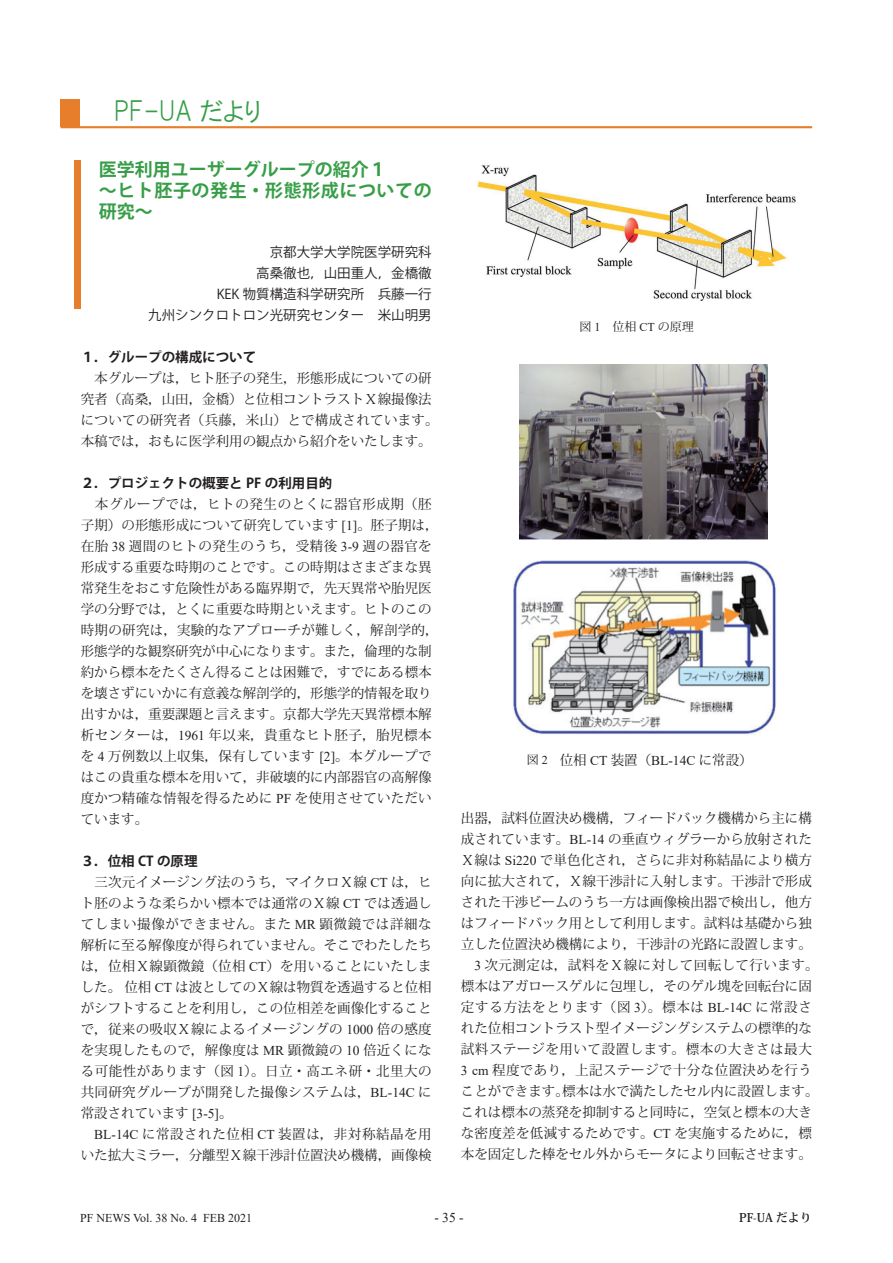
<style>
.page{position:relative;width:893px;height:1263px;background:#fff}
.page>*{position:absolute;margin:0;border:0;box-sizing:border-box;transform-origin:0 0}
.t1{font:27px "HGP Gothic M";color:#379e47}
.t2{font:700 18px/21px "Koz Go Pro";color:#379e47}
.t3{font:13.5px/21px "Koz Min Pro";color:#231f20}
.t4{font:13.5px/21px "Koz Go Pro";color:#231f20;text-align:right}
.t5{font:13.5px "Koz Min Pro";letter-spacing:.035em;color:#231f20}
.t6{font:700 13.5px "Koz Go Pro";color:#231f20}
.t7{font:13.5px "Koz Min Pro";letter-spacing:.06em;color:#231f20}
.t8{font:13.5px "Koz Min Pro";letter-spacing:.025em;color:#231f20}
.t9{font:13.5px "Koz Min Pro";letter-spacing:.045em;color:#231f20}
.t10{font:13.5px "Times New Roman";color:#231f20}
.t11{font:12px "Times New Roman";color:#231f20}
.t12{font:12px "Koz Min Pro";color:#231f20}
.t13{font:700 12px "Koz Min Pro";color:#231f20}
.s1{font-family:"HGS Soei Kakugothic UB";color:#231f20}
.s2{font-family:"Times New Roman"}
.s3{font-size:12px}
.s4{font-family:"Times New Roman";font-size:12px}
</style>
<div class="page">
<div style="left:61px;top:99px;width:19px;height:28px;background:#e77e2c"></div>
<hr style="left:61px;top:126px;width:751px;height:2px;background:#e77e2c">
<div style="left:74px;top:161px;width:7px;height:148px;background:#e77e2c"></div>
<svg style="left:477px;top:165px;width:319px;height:136px"></svg>
<img style="left:512px;top:561px;width:265px;height:174px">
<div style="left:516px;top:360px;width:258px;height:183px;background:linear-gradient(to right,#fff,#fff)"></div>
<img style="left:520px;top:364px;width:248px;height:175px">
<img style="left:771px;top:364px;width:3px;height:175px">
<h1 class="t1" style="left:61px;top:98px;width:201px"><span class="s1">　　</span>PF-UA だより</h1>
<h2 class="t2" style="left:81px;top:160px;width:352px;text-indent:18px">医学利用ユーザーグループの紹介１<br>　～ヒト胚子の発生・形態形成についての　研究～</h2>
<p class="t4" style="left:148px;top:241px;width:285px">京都大学大学院医学研究科<br>高桑徹也，山田重人，金橋徹<br>KEK 物質構造科学研究所　兵藤一行<br>九州シンクロトロン光研究センター　米山明男</p>
<p class="t6" style="left:81px;top:348px;width:177px">１．グループの構成について</p>
<p class="t3" style="left:81px;top:367px;width:359px">　本グループは，ヒト胚子の発生，形態形成についての研究者（高桑，山田，金橋）と位相コントラストＸ線撮像法についての研究者（兵藤，米山）とで構成されています。本稿では，おもに医学利用の観点から紹介をいたします。</p>
<p class="t6" style="left:81px;top:474px;width:253px">２．プロジェクトの概要と PF の利用目的</p>
<p class="t3" style="left:81px;top:493px;width:359px">　本グループでは，ヒトの発生のとくに器官形成期（胚子期）の形態形成について研究しています <span class="s2">[1]</span>。胚子期は，在胎 <span class="s2">38</span> 週間のヒトの発生のうち，受精後 <span class="s2">3-9</span> 週の器官を形成する重要な時期のことです。この時期はさまざまな異常発生をおこす危険性がある臨界期で，先天異常や胎児医学の分野では，とくに重要な時期といえます。ヒトのこの時期の研究は，実験的なアプローチが難しく，解剖学的，形態学的な観察研究が中心になります。また，倫理的な制約から標本をたくさん得ることは困難で，すでにある標本を壊さずにいかに有意義な解剖学的，形態学的情報を取り出すかは，重要課題と言えます。京都大学先天異常標本解析センターは，<span class="s2">1961</span> 年以来，貴重なヒト胚子，胎児標本を <span class="s2">4</span> 万例数以上収集，保有しています <span class="s2">[2]</span>。本グループではこの貴重な標本を用いて，非破壊的に内部器官の高解像度かつ精確な情報を得るために <span class="s2">PF</span> を使用させていただいています。</p>
<p class="t6" style="left:81px;top:852px;width:118px">３．位相 CT の原理</p>
<p class="t3" style="left:81px;top:871px;width:353px;text-align:justify">　三次元イメージング法のうち，マイクロＸ線 <span class="s2">CT</span> は，ヒト胚のような柔らかい標本では通常のＸ線 <span class="s2">CT</span> では透過してしまい撮像ができません。また <span class="s2">MR</span> 顕微鏡では詳細な解析に至る解像度が得られていません。そこでわたしたちは，位相Ｘ線顕微鏡（位相 <span class="s2">CT</span>）を用いることにいたしました。位相 <span class="s2">CT</span> は波としてのＸ線は物質を透過すると位相がシフトすることを利用し，この位相差を画像化することで，従来の吸収Ｘ線によるイメージングの <span class="s2">1000</span> 倍の感度を実現したもので，解像度は <span class="s2">MR</span> 顕微鏡の <span class="s2">10</span> 倍近くになる可能性があります（図 <span class="s2">1</span>）。日立・高エネ研・北里大の共同研究グループが開発した撮像システムは，<span class="s2">BL-14C</span> に常設されています <span class="s2">[3-5]</span>。</p>
<p class="t3" style="left:81px;top:1123px;width:352px;text-align:right"><span class="s2">BL-14C</span> に常設された位相 <span class="s2">CT</span> 装置は，非対称結晶を用いた拡大ミラー，分離型Ｘ線干渉計位置決め機構，画像検</p>
<p class="t12" style="left:579px;top:318px;width:116px">図 <span class="s2">1</span>　位相 <span class="s2">CT</span> の原理</p>
<p class="t3" style="left:527px;top:749px;width:228px"><span class="s3">図</span> <span class="s4">2</span> 位相 <span class="s2">CT</span> 装置（<span class="s2">BL-14C</span> に常設）</p>
<p class="t3" style="left:461px;top:807px;width:352px">出器，試料位置決め機構，フィードバック機構から主に構</p>
<p class="t3" style="left:461px;top:828px;width:353px">成されています。<span class="s2">BL-14</span> の垂直ウィグラーから放射された</p>
<p class="t3" style="left:461px;top:849px;width:352px">Ｘ線は <span class="s2">Si220</span> で単色化され，さらに非対称結晶により横方</p>
<p class="t3" style="left:461px;top:870px;width:352px">向に拡大されて，Ｘ線干渉計に入射します。干渉計で形成</p>
<p class="t3" style="left:461px;top:891px;width:352px">された干渉ビームのうち一方は画像検出器で検出し，他方</p>
<p class="t3" style="left:461px;top:912px;width:352px">はフィードバック用として利用します。試料は基礎から独</p>
<p class="t3" style="left:461px;top:933px;width:352px">立した位置決め機構により，干渉計の光路に設置します。</p>
<p class="t5" style="left:474px;top:955px;width:346px"><span class="s2">3</span> 次元測定は，試料をＸ線に対して回転して行います。</p>
<p class="t3" style="left:461px;top:975px;width:352px">標本はアガロースゲルに包埋し，そのゲル塊を回転台に固</p>
<p class="t7" style="left:461px;top:997px;width:352px">定する方法をとります（図 <span class="s2">3</span>）。標本は <span class="s2">BL-14C</span> に常設さ</p>
<p class="t3" style="left:461px;top:1017px;width:352px">れた位相コントラスト型イメージングシステムの標準的な</p>
<p class="t9" style="left:461px;top:1039px;width:352px">試料ステージを用いて設置します。標本の大きさは最大</p>
<p class="t5" style="left:461px;top:1061px;width:353px"><span class="s2">3 cm</span> 程度であり，上記ステージで十分な位置決めを行う</p>
<p class="t3" style="left:461px;top:1080px;width:359px">ことができます。標本は水で満たしたセル内に設置します。</p>
<p class="t3" style="left:461px;top:1101px;width:352px">これは標本の蒸発を抑制すると同時に，空気と標本の大き</p>
<p class="t8" style="left:461px;top:1124px;width:352px">な密度差を低減するためです。<span class="s2">CT</span> を実施するために，標</p>
<p class="t3" style="left:461px;top:1143px;width:353px">本を固定した棒をセル外からモータにより回転させます。</p>
<p class="t11" style="left:80px;top:1209px;width:174px">PF NEWS Vol. 38 No. 4 FEB 2021</p>
<p class="t10" style="left:434px;top:1208px;width:31px">- 35 -</p>
<p class="t13" style="left:739px;top:1209px;width:74px">PF-UA だより</p>
</div>
